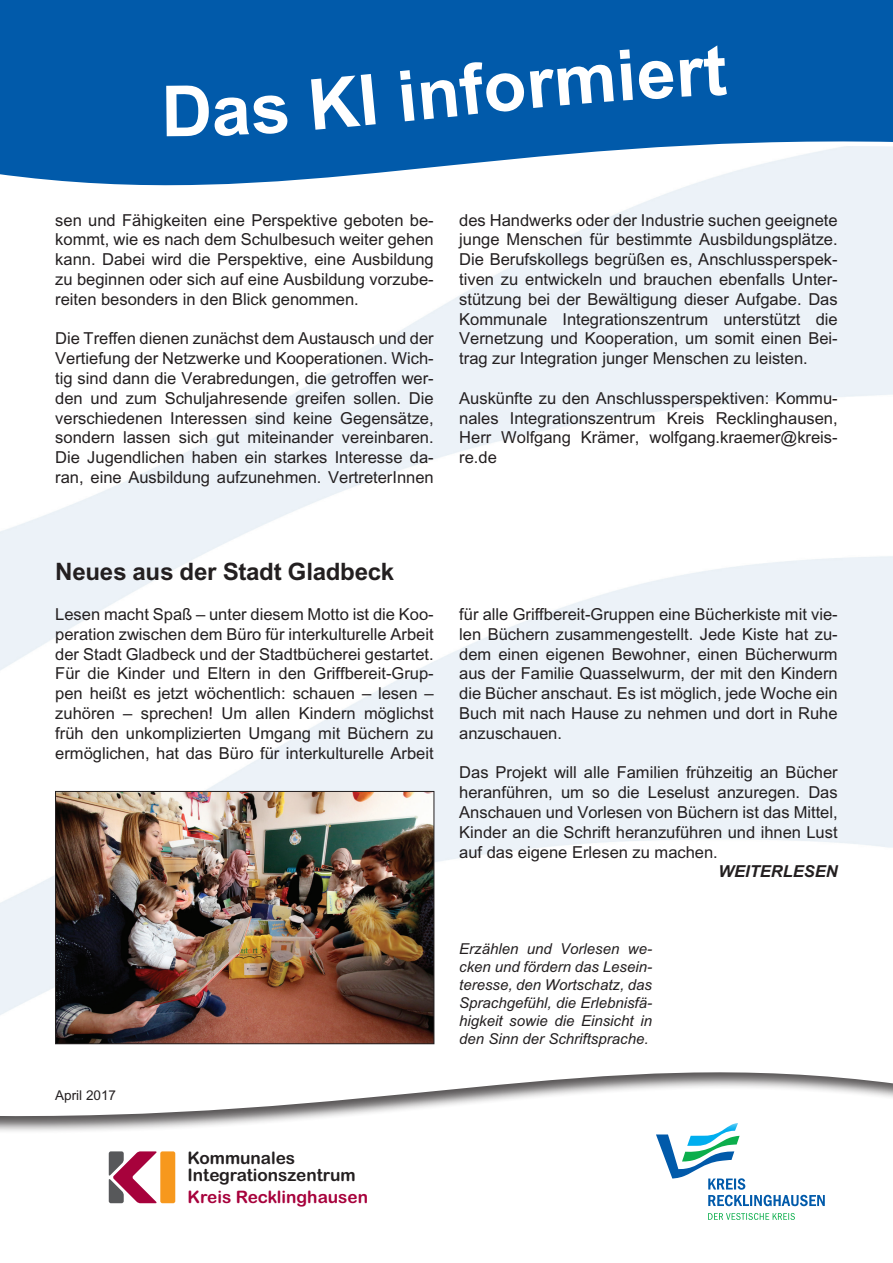
<style>
.page{position:relative;width:893px;height:1263px;background:#fff}
.page>*{position:absolute;margin:0;border:0;box-sizing:border-box;transform-origin:0 0}
.t1{font:700 70.5px "Arial";color:#fff}
.t2{font:700 24px "Arial";letter-spacing:-.01em;color:#231f20}
.t3{font:17.25px/16.8px "Arial Rounded MT Bold";color:#231f20}
.t4{font:17.25px "Arial Rounded MT Bold";color:#a7023c}
.t5{font:16.5px/19.8px "Arial";color:#231f20;text-align:justify}
.t6{font:italic 700 16.5px "Arial";color:#231f20}
.t7{font:italic 15px/18px "Arial";color:#231f20;text-align:justify}
.t8{font:13.5px "Arial";color:#231f20}
</style>
<div class="page">
<div style="left:0;top:1070px;width:893px;height:193px;background:#231f20;opacity:.75"></div>
<div style="left:642px;top:1120px;width:207px;height:116px;background:#fff"></div>
<svg style="left:708px;top:1213px;width:87px;height:7px"></svg>
<svg style="left:656px;top:1123px;width:169px;height:83px"></svg>
<div style="left:160px;top:1151px;width:15px;height:52px;background:#f7981d;border-radius:2px"></div>
<svg style="left:109px;top:1151px;width:48px;height:52px"></svg>
<svg style="left:0;top:0;width:893px;height:217px"></svg>
<img style="left:57px;top:793px;width:375px;height:249px">
<div style="left:55px;top:791px;width:379px;height:253px;border:1px solid #231f20"></div>
<div style="left:166px;top:85px;width:122px;height:51px;background:#015aaa"></div>
<div style="left:311px;top:75px;width:50px;height:55px;background:#015aaa"></div>
<div style="left:530px;top:64px;width:84px;height:44px;background:#015aaa"></div>
<div style="left:620px;top:49px;width:54px;height:51px;background:#015aaa"></div>
<div style="left:680px;top:45px;width:47px;height:52px;background:#015aaa"></div>
<h1 class="t1" style="left:354px;top:60px;width:170px;rotate:-6deg">I info</h1>
<p class="t5" style="left:55px;top:210px;width:380px">sen und Fähigkeiten eine Perspektive geboten be&shy;kommt, wie es nach dem Schulbesuch weiter gehen kann. Dabei wird die Perspektive, eine Ausbildung zu beginnen oder sich auf eine Ausbildung vorzube&shy;reiten besonders in den Blick genommen.</p>
<p class="t5" style="left:55px;top:329px;width:380px">Die Treffen dienen zunächst dem Austausch und der Vertiefung der Netzwerke und Kooperationen. Wich&shy;tig sind dann die Verabredungen, die getroffen wer&shy;den und zum Schuljahresende greifen sollen. Die verschiedenen Interessen sind keine Gegensätze, sondern lassen sich gut miteinander vereinbaren.<br>Die Jugendlichen haben ein starkes Interesse da&shy;ran, eine Ausbildung aufzunehmen. VertreterInnen</p>
<p class="t5" style="left:459px;top:210px;width:380px">des Handwerks oder der Industrie suchen geeignete junge Menschen für bestimmte Ausbildungsplätze.<br>Die Berufskollegs begrüßen es, Anschlussperspek&shy;tiven zu entwickeln und brauchen ebenfalls Unter&shy;stützung bei der Bewältigung dieser Aufgabe. Das Kommunale Integrationszentrum unterstützt die Vernetzung und Kooperation, um somit einen Bei&shy;trag zur Integration junger Menschen zu leisten.</p>
<p class="t5" style="left:459px;top:388px;width:380px">Auskünfte zu den Anschlussperspektiven: Kommu&shy;nales Integrationszentrum Kreis Recklinghausen, Herr Wolfgang Krämer, wolfgang.kraemer@kreis&shy;re.de</p>
<h2 class="t2" style="left:55px;top:558px;width:340px">Neues aus der Stadt Gladbeck</h2>
<p class="t5" style="left:55px;top:604px;width:380px">Lesen macht Spaß – unter diesem Motto ist die Koo&shy;peration zwischen dem Büro für interkulturelle Arbeit der Stadt Gladbeck und der Stadtbücherei gestartet.<br>Für die Kinder und Eltern in den Griffbereit-Grup&shy;pen heißt es jetzt wöchentlich: schauen – lesen – zuhören – sprechen! Um allen Kindern möglichst früh den unkomplizierten Umgang mit Büchern zu ermöglichen, hat das Büro für interkulturelle Arbeit</p>
<p class="t5" style="left:459px;top:604px;width:380px">für alle Griffbereit-Gruppen eine Bücherkiste mit vie&shy;len Büchern zusammengestellt. Jede Kiste hat zu&shy;dem einen eigenen Bewohner, einen Bücherwurm aus der Familie Quasselwurm, der mit den Kindern die Bücher anschaut. Es ist möglich, jede Woche ein Buch mit nach Hause zu nehmen und dort in Ruhe anzuschauen.</p>
<p class="t5" style="left:459px;top:763px;width:380px">Das Projekt will alle Familien frühzeitig an Bücher heranführen, um so die Leselust anzuregen. Das Anschauen und Vorlesen von Büchern ist das Mittel, Kinder an die Schrift heranzuführen und ihnen Lust auf das eigene Erlesen zu machen.</p>
<p class="t6" style="left:718px;top:862px;width:121px">WEITERLESEN</p>
<p class="t8" style="left:55px;top:1088px;width:62px">April 2017</p>
<p class="t3" style="left:187px;top:1149px;width:170px">Kommunales<br>Integrationszentrum</p>
<p class="t4" style="left:187px;top:1187px;width:182px">Kreis Recklinghausen</p>
<p class="t7" style="left:459px;top:939px;width:194px">Erzählen und Vorlesen we&shy;cken und fördern das Lesein&shy;teresse, den Wortschatz, das Sprachgefühl, die Erlebnisfä&shy;higkeit sowie die Einsicht in den Sinn der Schriftsprache.</p>
</div>
